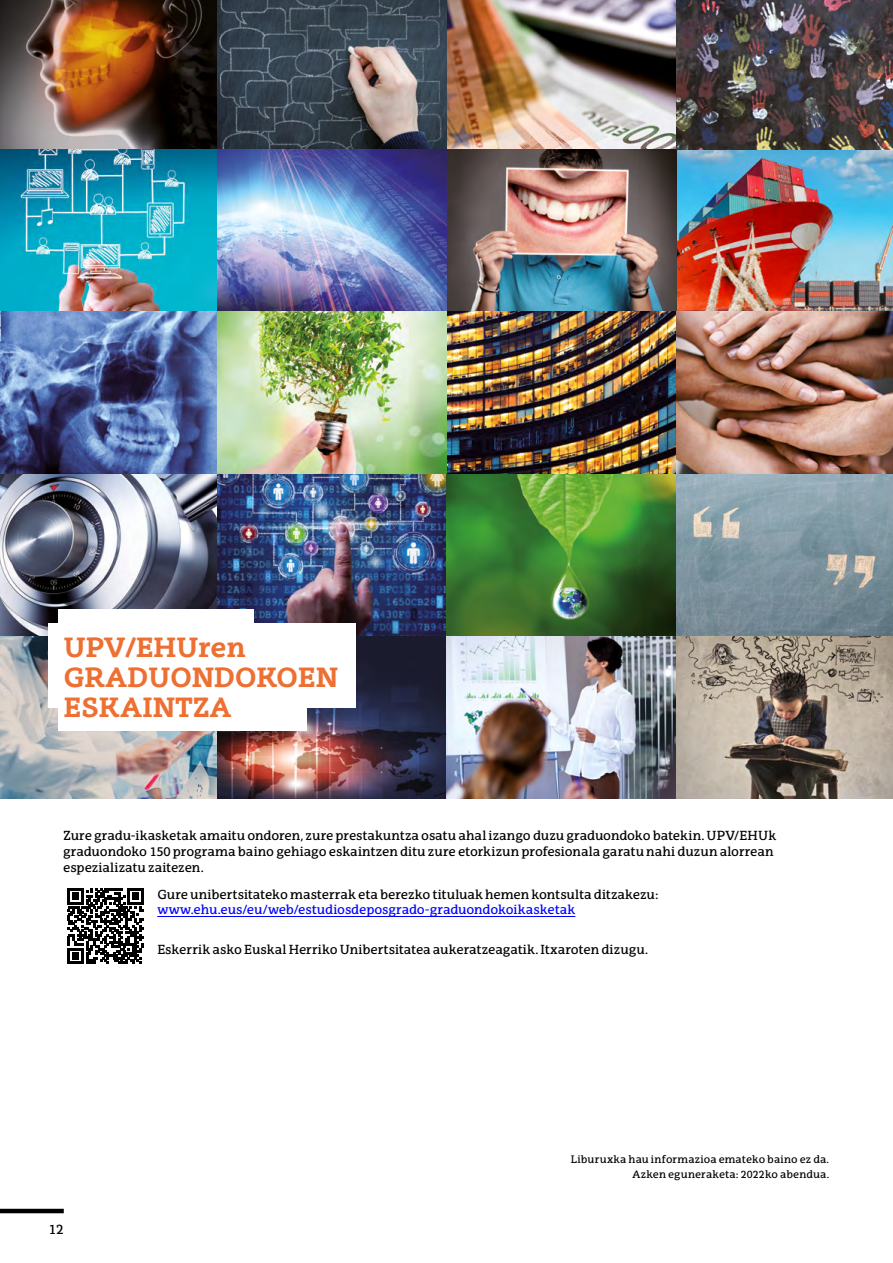
<style>
.page{position:relative;width:893px;height:1263px;background:#fff}
.page>*{position:absolute;margin:0;border:0;box-sizing:border-box;transform-origin:0 0}
.t1{font:700 27px/30px "EHU Serif";color:#ed6f32}
.t2{font:13.5px "EHU Serif";color:#000}
.Párrafo_ESP{font:12.75px/15.8px "EHU Serif";letter-spacing:-.005em;color:#000}
.Párrafo_ESP-2{font:10.5px "EHU Serif";letter-spacing:.01em;color:#000}
.s1{color:#00f}
</style>
<div class="page">
<img style="left:677px;top:150px;width:216px;height:162px">
<img style="left:0;top:0;width:677px;height:799px">
<img style="left:677px;top:0;width:216px;height:150px">
<img style="left:677px;top:312px;width:216px;height:487px">
<div style="left:49px;top:623px;width:307px;height:49px;background:#fff"></div>
<div style="left:58px;top:609px;width:196px;height:27px;background:#fff"></div>
<div style="left:49px;top:659px;width:307px;height:48px;background:#fff"></div>
<div style="left:58px;top:696px;width:249px;height:35px;background:#fff"></div>
<hr style="left:157px;top:916px;width:418px;height:1px;background:#00f">
<svg style="left:68px;top:888px;width:76px;height:76px"></svg>
<hr style="left:0;top:1209px;width:64px;height:4px;background:#000">
<p class="t1" style="left:64px;top:631px;width:276px">UPV/EHUren<br>GRADUONDOKOEN<br>ESKAINTZA</p>
<p class="Párrafo_ESP" style="left:63px;top:828px;width:715px">Zure gradu-ikasketak amaitu ondoren, zure prestakuntza osatu ahal izango duzu graduondoko batekin. UPV/EHUk graduondoko 150 programa baino gehiago eskaintzen ditu zure etorkizun profesionala garatu nahi duzun alorrean espezializatu zaitezen.</p>
<p class="Párrafo_ESP" style="left:157px;top:886px;width:503px">Gure unibertsitateko masterrak eta berezko tituluak hemen kontsulta ditzakezu: <span class="s1">www.ehu.eus/eu/web/estudiosdeposgrado-graduondokoikasketak</span></p>
<p class="Párrafo_ESP" style="left:157px;top:942px;width:492px">Eskerrik asko Euskal Herriko Unibertsitatea aukeratzeagatik. Itxaroten dizugu.</p>
<p class="t2" style="left:49px;top:1221px;width:17px">12</p>
<p class="Párrafo_ESP-2" style="left:571px;top:1152px;width:260px">Liburuxka hau informazioa emateko baino ez da.</p>
<p class="Párrafo_ESP-2" style="left:632px;top:1167px;width:198px">Azken eguneraketa: 2022ko abendua.</p>
</div>
